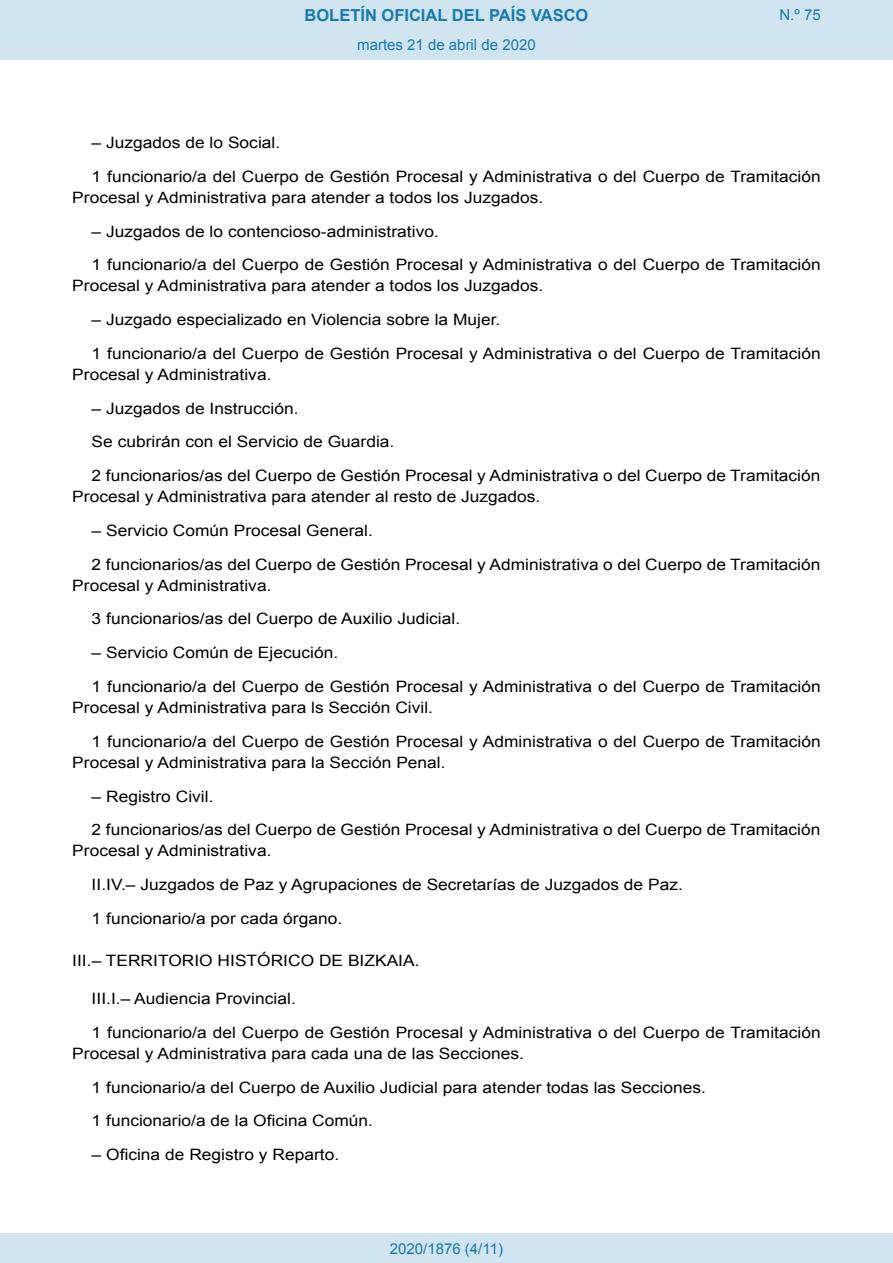
<style>
.page{position:relative;width:893px;height:1263px;background:#fff}
.page>*{position:absolute;margin:0;border:0;box-sizing:border-box;transform-origin:0 0}
.t1{font:700 16.5px "Arial";color:#1879ad}
.BOPVDetalle{font:15.6px/21px "Arial";color:#000;scale:1.11 1}
.BOPVDisposicion{font:15.6px "Arial";color:#000;scale:1.11 1}
.Paginacion_Centro{font:15px "Arial";color:#1879ad}
</style>
<div class="page">
<div style="left:0;top:0;width:893px;height:60px;background:#d0e5f0"></div>
<div style="left:0;top:1233px;width:893px;height:30px;background:#d0e5f0"></div>
<p class="t1" style="left:305px;top:4px;width:285px">BOLETÍN OFICIAL DEL PAÍS VASCO</p>
<p class="Paginacion_Centro" style="left:357px;top:35px;width:180px">martes 21 de abril de 2020</p>
<p class="Paginacion_Centro" style="left:779px;top:5px;width:43px">N.º 75</p>
<p class="BOPVDetalle" style="left:92px;top:132px;width:171px">– Juzgados de lo Social.</p>
<p class="BOPVDetalle" style="left:72px;top:166px;width:676px;text-indent:19px">1 funcionario/a del Cuerpo de Gestión Procesal y Administrativa o del Cuerpo de Tramitación<br>Procesal y Administrativa para atender a todos los Juzgados.</p>
<p class="BOPVDetalle" style="left:92px;top:221px;width:314px">– Juzgados de lo contencioso-administrativo.</p>
<p class="BOPVDetalle" style="left:72px;top:255px;width:676px;text-indent:19px">1 funcionario/a del Cuerpo de Gestión Procesal y Administrativa o del Cuerpo de Tramitación<br>Procesal y Administrativa para atender a todos los Juzgados.</p>
<p class="BOPVDetalle" style="left:92px;top:309px;width:370px">– Juzgado especializado en Violencia sobre la Mujer.</p>
<p class="BOPVDetalle" style="left:72px;top:343px;width:676px;text-indent:19px">1 funcionario/a del Cuerpo de Gestión Procesal y Administrativa o del Cuerpo de Tramitación<br>Procesal y Administrativa.</p>
<p class="BOPVDetalle" style="left:92px;top:398px;width:188px">– Juzgados de Instrucción.</p>
<p class="BOPVDetalle" style="left:92px;top:432px;width:274px">Se cubrirán con el Servicio de Guardia.</p>
<p class="BOPVDetalle" style="left:72px;top:465px;width:676px;text-indent:19px">2 funcionarios/as del Cuerpo de Gestión Procesal y Administrativa o del Cuerpo de Tramitación<br>Procesal y Administrativa para atender al resto de Juzgados.</p>
<p class="BOPVDetalle" style="left:92px;top:520px;width:255px">– Servicio Común Procesal General.</p>
<p class="BOPVDetalle" style="left:72px;top:554px;width:676px;text-indent:19px">2 funcionarios/as del Cuerpo de Gestión Procesal y Administrativa o del Cuerpo de Tramitación<br>Procesal y Administrativa.</p>
<p class="BOPVDetalle" style="left:92px;top:609px;width:334px">3 funcionarios/as del Cuerpo de Auxilio Judicial.</p>
<p class="BOPVDetalle" style="left:92px;top:642px;width:224px">– Servicio Común de Ejecución.</p>
<p class="BOPVDetalle" style="left:72px;top:676px;width:676px;text-indent:19px">1 funcionario/a del Cuerpo de Gestión Procesal y Administrativa o del Cuerpo de Tramitación<br>Procesal y Administrativa para ls Sección Civil.</p>
<p class="BOPVDetalle" style="left:72px;top:731px;width:676px;text-indent:19px">1 funcionario/a del Cuerpo de Gestión Procesal y Administrativa o del Cuerpo de Tramitación<br>Procesal y Administrativa para la Sección Penal.</p>
<p class="BOPVDetalle" style="left:92px;top:786px;width:111px">– Registro Civil.</p>
<p class="BOPVDetalle" style="left:72px;top:819px;width:676px;text-indent:19px">2 funcionarios/as del Cuerpo de Gestión Procesal y Administrativa o del Cuerpo de Tramitación<br>Procesal y Administrativa.</p>
<p class="BOPVDetalle" style="left:92px;top:874px;width:534px">II.IV.– Juzgados de Paz y Agrupaciones de Secretarías de Juzgados de Paz.</p>
<p class="BOPVDetalle" style="left:92px;top:908px;width:227px">1 funcionario/a por cada órgano.</p>
<p class="BOPVDisposicion" style="left:72px;top:950px;width:314px">III.– TERRITORIO HISTÓRICO DE BIZKAIA.</p>
<p class="BOPVDetalle" style="left:92px;top:988px;width:185px">III.I.– Audiencia Provincial.</p>
<p class="BOPVDetalle" style="left:72px;top:1022px;width:676px;text-indent:19px">1 funcionario/a del Cuerpo de Gestión Procesal y Administrativa o del Cuerpo de Tramitación<br>Procesal y Administrativa para cada una de las Secciones.</p>
<p class="BOPVDetalle" style="left:92px;top:1077px;width:555px">1 funcionario/a del Cuerpo de Auxilio Judicial para atender todas las Secciones.</p>
<p class="BOPVDetalle" style="left:92px;top:1110px;width:255px">1 funcionario/a de la Oficina Común.</p>
<p class="BOPVDetalle" style="left:92px;top:1144px;width:225px">– Oficina de Registro y Reparto.</p>
<p class="Paginacion_Centro" style="left:390px;top:1238px;width:115px">2020/1876 (4/11)</p>
</div>
